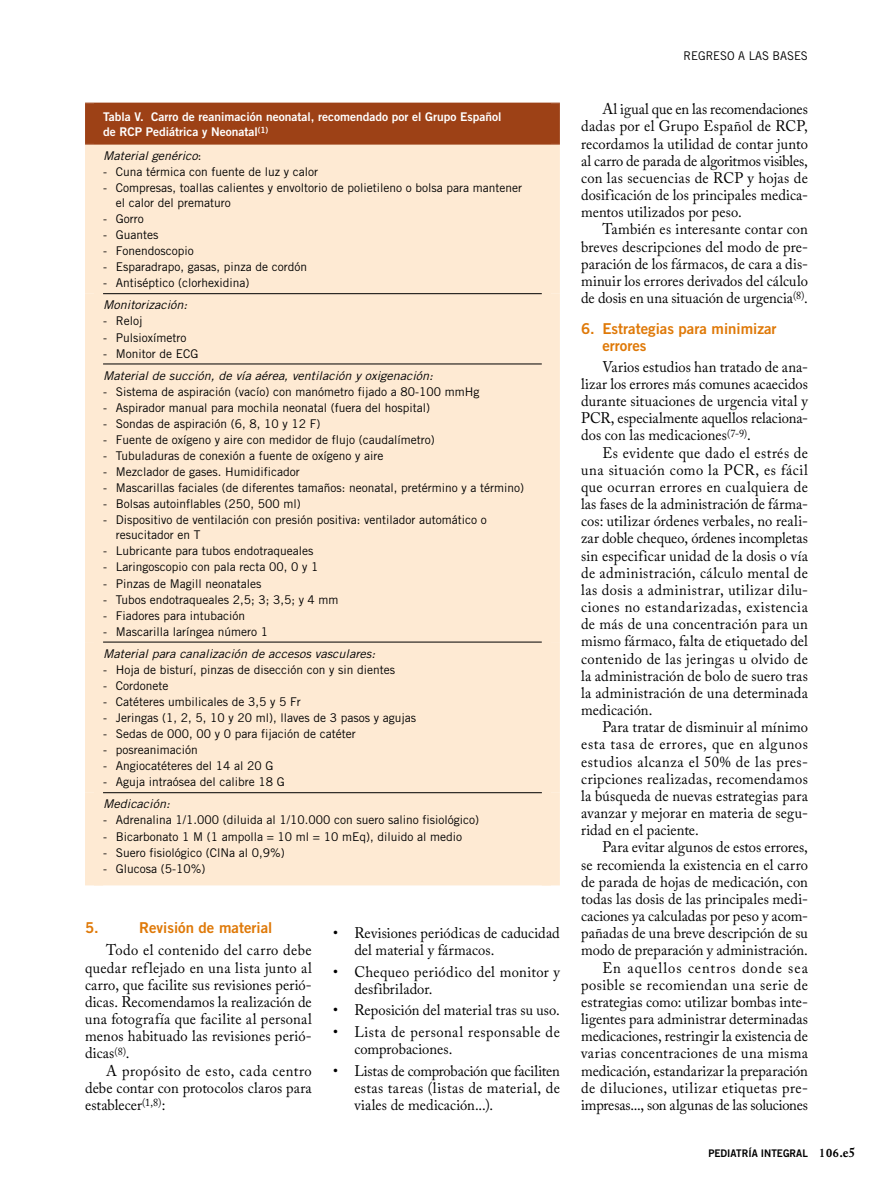
<style>
.page{position:relative;width:893px;height:1191px;background:#fff}
.page>*{position:absolute;margin:0;border:0;box-sizing:border-box;transform-origin:0 0}
.t1{font:15.3px/17.1px "Adobe Caslon Pro";letter-spacing:.01em;color:#000;text-align:justify;scale:.95 1}
.t2{font:15.3px/17.1px "Adobe Caslon Pro";letter-spacing:.03em;color:#000;scale:.95 1}
.t3{font:15px/16.5px "Trade Gothic Bold Two";color:#df7908}
.t4{font:12px/15px "Trade Gothic";color:#000}
.t5{font:italic 12px "Trade Gothic";color:#000;scale:1.05 1}
.t6{font:12px/14.2px "Trade Gothic Bold Two";color:#fff}
.t7{font:12px "Trade Gothic";color:#000;scale:.95 1}
.t8{font:10.5px "Trade Gothic Bold Two";color:#000;scale:.95 1}
.s1{font-style:normal}
.s2{font-family:"Joanna MT Std";font-weight:700;font-size:13.5px}
.s3{font-family:"Adobe Caslon Pro";font-weight:700;font-size:13.5px}
</style>
<div class="page">
<div style="left:94px;top:103px;width:457px;height:41px;background:#9d4116"></div>
<div style="left:103px;top:145px;width:439px;height:740px;background:#feead3"></div>
<hr style="left:103px;top:293px;width:439px;height:1px;background:#000">
<hr style="left:103px;top:364px;width:439px;height:1px;background:#000">
<hr style="left:103px;top:642px;width:439px;height:1px;background:#000">
<div style="left:85px;top:792px;width:18px;height:93px;background:#feead3"></div>
<div style="left:542px;top:792px;width:18px;height:93px;background:#feead3"></div>
<div style="left:85px;top:144px;width:18px;height:150px;background:#feead3"></div>
<div style="left:542px;top:144px;width:18px;height:150px;background:#feead3"></div>
<div style="left:85px;top:294px;width:18px;height:70px;background:#feead3"></div>
<div style="left:542px;top:294px;width:18px;height:70px;background:#feead3"></div>
<div style="left:85px;top:364px;width:18px;height:278px;background:#feead3"></div>
<div style="left:542px;top:364px;width:18px;height:278px;background:#feead3"></div>
<div style="left:85px;top:642px;width:18px;height:150px;background:#feead3"></div>
<div style="left:542px;top:642px;width:18px;height:150px;background:#feead3"></div>
<hr style="left:103px;top:792px;width:439px;height:1px;background:#000">
<hr style="left:85px;top:144px;width:475px;height:1px;background:#9d4116">
<div style="left:85px;top:103px;width:18px;height:41px;background:#9d4116"></div>
<div style="left:542px;top:103px;width:18px;height:41px;background:#9d4116"></div>
<p class="t6" style="left:103px;top:110px;width:400px">Tabla V. Carro de reanimación neonatal, recomendado por el Grupo Español de RCP Pediátrica y Neonatal<sup>(1)</sup></p>
<p class="t5" style="left:103px;top:148px;width:95px">Material genérico<span class="s1">:</span></p>
<p class="t4" style="left:103px;top:164px;width:217px">- Cuna térmica con fuente de luz y calor</p>
<p class="t4" style="left:116px;top:180px;width:408px;text-indent:-13px">- Compresas, toallas calientes y envoltorio de polietileno o bolsa para mantener el calor del prematuro</p>
<p class="t4" style="left:103px;top:211px;width:42px">- Gorro</p>
<p class="t4" style="left:103px;top:227px;width:57px">- Guantes</p>
<p class="t4" style="left:103px;top:243px;width:92px">- Fonendoscopio</p>
<p class="t4" style="left:103px;top:259px;width:206px">- Esparadrapo, gasas, pinza de cordón</p>
<p class="t4" style="left:103px;top:275px;width:148px">- Antiséptico (clorhexidina)</p>
<p class="t5" style="left:103px;top:298px;width:82px">Monitorización:</p>
<p class="t4" style="left:103px;top:313px;width:41px">- Reloj</p>
<p class="t4" style="left:103px;top:329px;width:85px">- Pulsioxímetro</p>
<p class="t4" style="left:103px;top:346px;width:97px">- Monitor de ECG</p>
<p class="t5" style="left:103px;top:368px;width:316px">Material de succión, de vía aérea, ventilación y oxigenación:</p>
<p class="t4" style="left:103px;top:384px;width:378px">- Sistema de aspiración (vacío) con manómetro fijado a 80-100 mmHg</p>
<p class="t4" style="left:103px;top:400px;width:329px">- Aspirador manual para mochila neonatal (fuera del hospital)</p>
<p class="t4" style="left:103px;top:416px;width:219px">- Sondas de aspiración (6, 8, 10 y 12 F)</p>
<p class="t4" style="left:103px;top:432px;width:333px">- Fuente de oxígeno y aire con medidor de flujo (caudalímetro)</p>
<p class="t4" style="left:103px;top:448px;width:282px">- Tubuladuras de conexión a fuente de oxígeno y aire</p>
<p class="t4" style="left:103px;top:464px;width:198px">- Mezclador de gases. Humidificador</p>
<p class="t4" style="left:103px;top:480px;width:422px">- Mascarillas faciales (de diferentes tamaños: neonatal, pretérmino y a término)</p>
<p class="t4" style="left:103px;top:496px;width:199px">- Bolsas autoinflables (250, 500 ml)</p>
<p class="t4" style="left:116px;top:512px;width:372px;text-indent:-13px">- Dispositivo de ventilación con presión positiva: ventilador automático o resucitador en T</p>
<p class="t4" style="left:103px;top:543px;width:212px">- Lubricante para tubos endotraqueales</p>
<p class="t4" style="left:103px;top:559px;width:217px">- Laringoscopio con pala recta 00, 0 y 1</p>
<p class="t4" style="left:103px;top:575px;width:160px">- Pinzas de Magill neonatales</p>
<p class="t4" style="left:103px;top:591px;width:237px">- Tubos endotraqueales 2,5; 3; 3,5; y 4 mm</p>
<p class="t4" style="left:103px;top:608px;width:144px">- Fiadores para intubación</p>
<p class="t4" style="left:103px;top:624px;width:167px">- Mascarilla laríngea número 1</p>
<p class="t5" style="left:103px;top:646px;width:261px">Material para canalización de accesos vasculares:</p>
<p class="t4" style="left:103px;top:662px;width:294px">- Hoja de bisturí, pinzas de disección con y sin dientes</p>
<p class="t4" style="left:103px;top:678px;width:67px">- Cordonete</p>
<p class="t4" style="left:103px;top:694px;width:199px">- Catéteres umbilicales de 3,5 y 5 Fr</p>
<p class="t4" style="left:103px;top:710px;width:314px">- Jeringas (1, 2, 5, 10 y 20 ml), llaves de 3 pasos y agujas</p>
<p class="t4" style="left:103px;top:726px;width:254px">- Sedas de 000, 00 y 0 para fijación de catéter</p>
<p class="t4" style="left:103px;top:742px;width:96px">- posreanimación</p>
<p class="t4" style="left:103px;top:758px;width:172px">- Angiocatéteres del 14 al 20 G</p>
<p class="t4" style="left:103px;top:774px;width:183px">- Aguja intraósea del calibre 18 G</p>
<p class="t5" style="left:103px;top:797px;width:65px">Medicación:</p>
<p class="t4" style="left:103px;top:812px;width:378px">- Adrenalina 1/1.000 (diluida al 1/10.000 con suero salino fisiológico)</p>
<p class="t4" style="left:103px;top:828px;width:361px">- Bicarbonato 1 M (1 ampolla = 10 ml = 10 mEq), diluido al medio</p>
<p class="t4" style="left:103px;top:844px;width:183px">- Suero fisiológico (ClNa al 0,9%)</p>
<p class="t4" style="left:103px;top:860px;width:104px">- Glucosa (5-10%)</p>
<p class="t3" style="left:85px;top:919px;width:15px">5.</p>
<p class="t3" style="left:139px;top:919px;width:135px">Revisión de material</p>
<p class="t1" style="left:85px;top:941px;width:240px;text-indent:21px">Todo el contenido del carro debe quedar reflejado en una lista junto al carro, que facilite sus revisiones perió&shy;dicas. Recomendamos la realización de una fotografía que facilite al personal menos habituado las revisiones perió&shy;dicas<sup>(8)</sup>.</p>
<p class="t1" style="left:85px;top:1061px;width:240px;text-indent:21px">A propósito de esto, cada centro debe contar con protocolos claros para establecer<sup>(1,8)</sup>:</p>
<p class="t1" style="left:354px;top:924px;width:218px;text-indent:-21px">• Revisiones periódicas de caducidad del material y fármacos.</p>
<p class="t1" style="left:354px;top:963px;width:218px;text-indent:-21px">• Chequeo periódico del monitor y desfibrilador.</p>
<p class="t1" style="left:333px;top:1001px;width:240px">• Reposición del material tras su uso.</p>
<p class="t2" style="left:354px;top:1023px;width:218px;text-indent:-21px">• Lista de personal responsable de comprobaciones.</p>
<p class="t1" style="left:354px;top:1061px;width:218px;text-indent:-21px">• Listas de comprobación que faciliten estas tareas (listas de material, de viales de medicación...).</p>
<p class="t7" style="left:683px;top:49px;width:132px">REGRESO A LAS BASES</p>
<p class="t1" style="left:581px;top:100px;width:240px;text-indent:21px">Al igual que en las recomendaciones dadas por el Grupo Español de RCP, recordamos la utilidad de contar junto al carro de parada de algoritmos visibles, con las secuencias de RCP y hojas de dosificación de los principales medica&shy;mentos utilizados por peso.</p>
<p class="t1" style="left:581px;top:221px;width:240px;text-indent:21px">También es interesante contar con breves descripciones del modo de pre&shy;paración de los fármacos, de cara a dis&shy;minuir los errores derivados del cálculo de dosis en una situación de urgencia<sup>(8)</sup>.</p>
<p class="t3" style="left:602px;top:321px;width:176px;text-indent:-21px">6. Estrategias para minimizar errores</p>
<p class="t1" style="left:581px;top:358px;width:240px;text-indent:21px">Varios estudios han tratado de ana&shy;lizar los errores más comunes acaecidos durante situaciones de urgencia vital y PCR, especialmente aquellos relaciona&shy;dos con las medicaciones<sup>(7-9)</sup>.</p>
<p class="t1" style="left:581px;top:444px;width:240px;text-indent:21px">Es evidente que dado el estrés de una situación como la PCR, es fácil que ocurran errores en cualquiera de las fases de la administración de fárma&shy;cos: utilizar órdenes verbales, no reali&shy;zar doble chequeo, órdenes incompletas sin especificar unidad de la dosis o vía de administración, cálculo mental de las dosis a administrar, utilizar dilu&shy;ciones no estandarizadas, existencia de más de una concentración para un mismo fármaco, falta de etiquetado del contenido de las jeringas u olvido de la administración de bolo de suero tras la administración de una determinada medicación.</p>
<p class="t1" style="left:581px;top:718px;width:240px;text-indent:21px">Para tratar de disminuir al mínimo esta tasa de errores, que en algunos estudios alcanza el 50% de las pres&shy;cripciones realizadas, recomendamos la búsqueda de nuevas estrategias para avanzar y mejorar en materia de segu&shy;ridad en el paciente.</p>
<p class="t1" style="left:581px;top:838px;width:240px;text-align:right">Para evitar algunos de estos errores,<br>se recomienda la existencia en el carro de parada de hojas de medicación, con todas las dosis de las principales medi&shy;caciones ya calculadas por peso y acom&shy;pañadas de una breve descripción de su modo de preparación y administración.<br>En aquellos centros donde sea posible se recomiendan una serie de estrategias como: utilizar bombas inte&shy;ligentes para administrar determinadas medicaciones, restringir la existencia de varias concentraciones de una misma medicación, estandarizar la preparación de diluciones, utilizar etiquetas pre&shy;impresas..., son algunas de las soluciones</p>
<p class="t8" style="left:708px;top:1146px;width:156px">PEDIATRÍA INTEGRAL <span class="s2">106</span><span class="s3">.e5</span></p>
</div>
